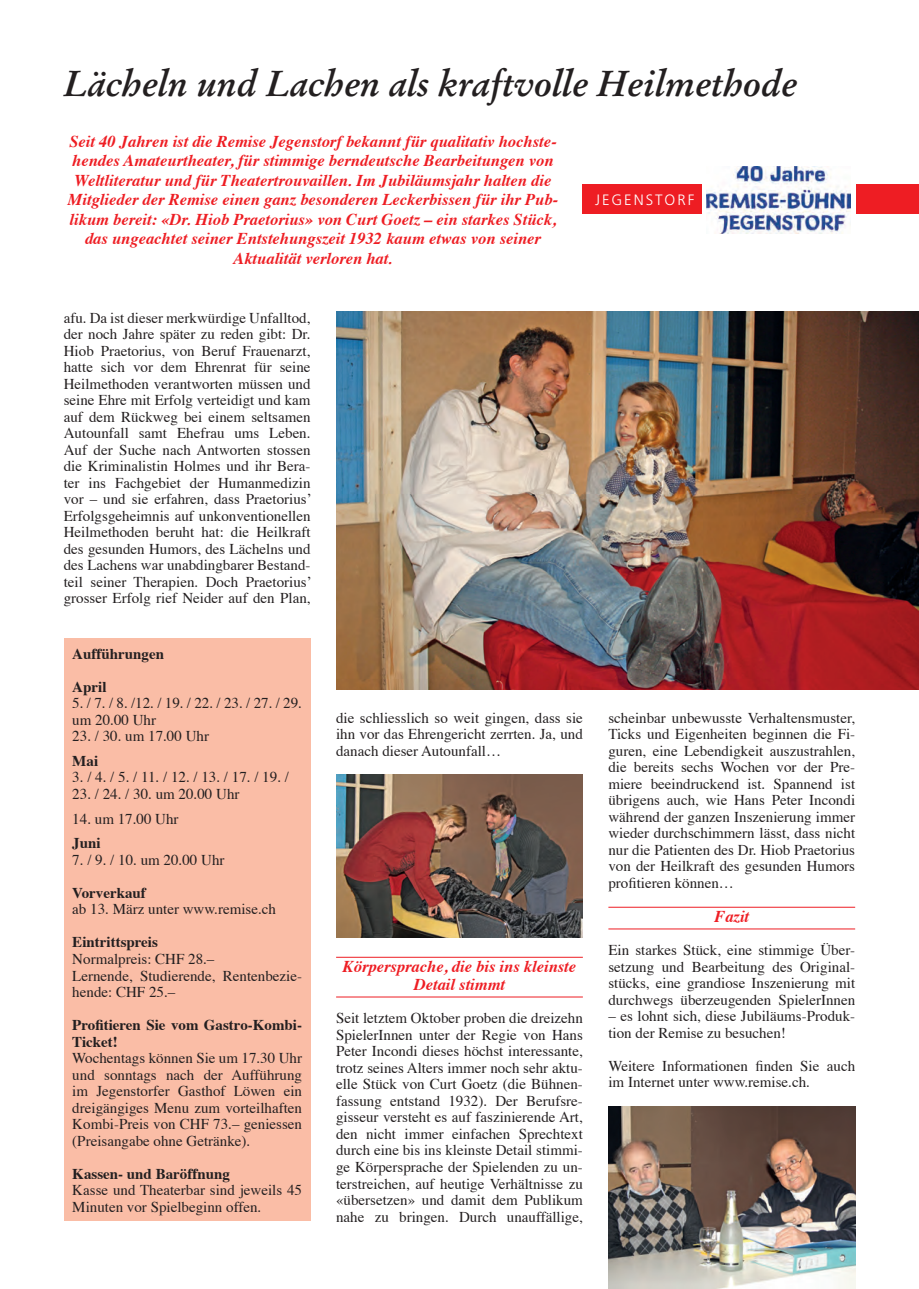
<style>
.page{position:relative;width:919px;height:1289px;background:#fff}
.page>*{position:absolute;margin:0;border:0;box-sizing:border-box;transform-origin:0 0}
.Titel_oben{font:italic 700 36px "Stempel Garamond";color:#231f20}
.Vorspann{font:italic 700 16.5px/19.5px "Times";color:#ee1d23;text-align:center}
.Untertitel_mit_Linie{font:italic 700 16.5px/18px "Times";color:#ee1d23;text-align:center}
.Grundschrift{font:15px/16.5px "Times";color:#231f20;text-align:justify}
.Grundschrift_fett{font:700 15px/16.5px "Times";color:#231f20}
.Text_im_Balken{font:300 15px "Frutiger";letter-spacing:.13em;color:#fff}
</style>
<div class="page">
<hr style="left:336px;top:957px;width:247px;height:1px;background:#ee1d23">
<hr style="left:336px;top:996px;width:247px;height:1px;background:#ee1d23">
<div style="left:583px;top:184px;width:335px;height:29px;background:#ee1d23"></div>
<div style="left:64px;top:639px;width:246px;height:581px;background:#fabda6"></div>
<img style="left:336px;top:311px;width:582px;height:379px">
<img style="left:608px;top:1106px;width:247px;height:182px">
<img style="left:336px;top:774px;width:247px;height:163px">
<hr style="left:608px;top:907px;width:247px;height:1px;background:#ee1d23">
<hr style="left:608px;top:928px;width:247px;height:1px;background:#ee1d23">
<div style="left:702px;top:149px;width:153px;height:103px;background:#fff"></div>
<img style="left:706px;top:167px;width:144px;height:67px">
<p class="Titel_oben" style="left:64px;top:62px;width:735px">Lächeln und Lachen als kraftvolle Heilmethode</p>
<p class="Vorspann" style="left:68px;top:130px;width:491px">Seit 40 Jahren ist die Remise Jegenstorf bekannt für qualitativ hochste&shy;hendes Amateurtheater, für stimmige berndeutsche Bearbeitungen von Weltliteratur und für Theatertrouvaillen. Im Jubiläumsjahr halten die Mitglieder der Remise einen ganz besonderen Leckerbissen für ihr Pub&shy;likum bereit: «Dr. Hiob Praetorius» von Curt Goetz – ein starkes Stück, das ungeachtet seiner Entstehungszeit 1932 kaum etwas von seiner Aktualität verloren hat.</p>
<p class="Text_im_Balken" style="left:595px;top:191px;width:101px">JEGENSTORF</p>
<p class="Grundschrift" style="left:64px;top:308px;width:249px">afu. Da ist dieser merkwürdige Unfalltod, der noch Jahre später zu reden gibt: Dr.<br>Hiob Praetorius, von Beruf Frauenarzt, hatte sich vor dem Ehrenrat für seine Heilmethoden verantworten müssen und seine Ehre mit Erfolg verteidigt und kam auf dem Rückweg bei einem seltsamen Autounfall samt Ehefrau ums Leben.<br>Auf der Suche nach Antworten stossen die Kriminalistin Holmes und ihr Bera&shy;ter ins Fachgebiet der Humanmedizin vor – und sie erfahren, dass Praetorius’ Erfolgsgeheimnis auf unkonventionellen Heilmethoden beruht hat: die Heilkraft des gesunden Humors, des Lächelns und des Lachens war unabdingbarer Bestand&shy;teil seiner Therapien. Doch Praetorius’ grosser Erfolg rief Neider auf den Plan,</p>
<p class="Grundschrift_fett" style="left:72px;top:643px;width:93px">Aufführungen</p>
<p class="Grundschrift_fett" style="left:72px;top:676px;width:36px">April</p>
<p class="Grundschrift" style="left:72px;top:693px;width:231px">5. / 7. / 8. /12. / 19. / 22. / 23. / 27. / 29. um 20.00 Uhr</p>
<p class="Grundschrift" style="left:72px;top:726px;width:138px">23. / 30. um 17.00 Uhr</p>
<p class="Grundschrift_fett" style="left:72px;top:751px;width:27px">Mai</p>
<p class="Grundschrift" style="left:72px;top:767px;width:218px">3. / 4. / 5. / 11. / 12. / 13. / 17. / 19. /</p>
<p class="Grundschrift" style="left:72px;top:784px;width:169px">23. / 24. / 30. um 20.00 Uhr</p>
<p class="Grundschrift" style="left:72px;top:809px;width:108px">14. um 17.00 Uhr</p>
<p class="Grundschrift_fett" style="left:72px;top:833px;width:30px">Juni</p>
<p class="Grundschrift" style="left:72px;top:850px;width:154px">7. / 9. / 10. um 20.00 Uhr</p>
<p class="Grundschrift_fett" style="left:72px;top:883px;width:75px">Vorverkauf</p>
<p class="Grundschrift" style="left:72px;top:899px;width:205px">ab 13. März unter www.remise.ch</p>
<p class="Grundschrift_fett" style="left:72px;top:932px;width:87px">Eintrittspreis</p>
<p class="Grundschrift" style="left:72px;top:949px;width:144px">Normalpreis: CHF 28.–</p>
<p class="Grundschrift" style="left:72px;top:965px;width:231px">Lernende, Studierende, Rentenbezie&shy;hende: CHF 25.–</p>
<p class="Grundschrift_fett" style="left:72px;top:1015px;width:231px">Profitieren Sie vom Gastro-Kombi-<br>Ticket!</p>
<p class="Grundschrift" style="left:72px;top:1048px;width:231px">Wochentags können Sie um 17.30 Uhr und sonntags nach der Aufführung im Jegenstorfer Gasthof Löwen ein dreigängiges Menu zum vorteilhaften Kombi-Preis von CHF 73.– geniessen (Preisangabe ohne Getränke).</p>
<p class="Grundschrift_fett" style="left:72px;top:1163px;width:159px">Kassen- und Baröffnung</p>
<p class="Grundschrift" style="left:72px;top:1180px;width:231px">Kasse und Theaterbar sind jeweils 45<br>Minuten vor Spielbeginn offen.</p>
<p class="Grundschrift" style="left:336px;top:708px;width:248px">die schliesslich so weit gingen, dass sie ihn vor das Ehrengericht zerrten. Ja, und danach dieser Autounfall…</p>
<p class="Untertitel_mit_Linie" style="left:343px;top:956px;width:235px">Körpersprache, die bis ins kleinste<br>Detail stimmt</p>
<p class="Grundschrift" style="left:336px;top:1008px;width:248px">Seit letztem Oktober proben die dreizehn SpielerInnen unter der Regie von Hans Peter Incondi dieses höchst interessante, trotz seines Alters immer noch sehr aktu&shy;elle Stück von Curt Goetz (die Bühnen&shy;fassung entstand 1932). Der Berufsre&shy;gisseur versteht es auf faszinierende Art, den nicht immer einfachen Sprechtext durch eine bis ins kleinste Detail stimmi&shy;ge Körpersprache der Spielenden zu un&shy;terstreichen, auf heutige Verhältnisse zu «übersetzen» und damit dem Publikum nahe zu bringen. Durch unauffällige,</p>
<p class="Grundschrift" style="left:608px;top:708px;width:248px">scheinbar unbewusste Verhaltensmuster, Ticks und Eigenheiten beginnen die Fi&shy;guren, eine Lebendigkeit auszustrahlen, die bereits sechs Wochen vor der Pre&shy;miere beeindruckend ist. Spannend ist übrigens auch, wie Hans Peter Incondi während der ganzen Inszenierung immer wieder durchschimmern lässt, dass nicht nur die Patienten des Dr. Hiob Praetorius von der Heilkraft des gesunden Humors profitieren können…</p>
<p class="Untertitel_mit_Linie" style="left:714px;top:906px;width:36px">Fazit</p>
<p class="Grundschrift" style="left:608px;top:940px;width:248px">Ein starkes Stück, eine stimmige Über&shy;setzung und Bearbeitung des Original&shy;stücks, eine grandiose Inszenierung mit durchwegs überzeugenden SpielerInnen</p>
<p class="Grundschrift" style="left:608px;top:1006px;width:248px">– es lohnt sich, diese Jubiläums-Produk&shy;tion der Remise zu besuchen!</p>
<p class="Grundschrift" style="left:608px;top:1056px;width:248px">Weitere Informationen finden Sie auch im Internet unter www.remise.ch.</p>
</div>
